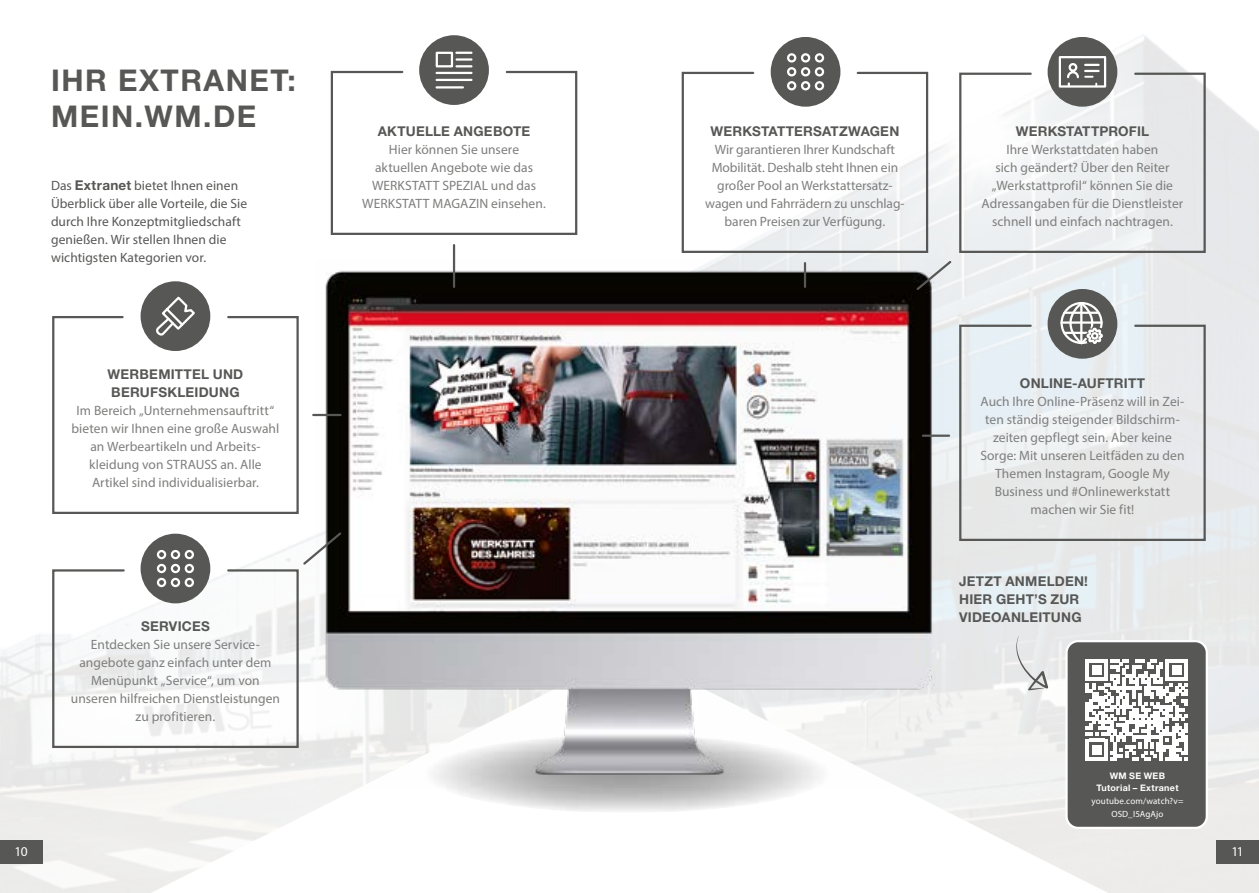
<style>
.page{position:relative;width:1259px;height:893px;background:#fff}
.page>*{position:absolute;margin:0;border:0;box-sizing:border-box;transform-origin:0 0}
.t1{font:700 30px/36px "Helvetica Neue";letter-spacing:.05em;color:#575756}
.t2{font:13.5px/18px "Myriad Pro";letter-spacing:.005em;color:#7e7e7d;text-align:center}
.t3{font:700 13.5px/18px "Helvetica Neue";letter-spacing:.015em;color:#575756}
.t4{font:13.5px/18px "Myriad Pro";letter-spacing:.005em;color:#575756}
.t5{font:13.5px "Myriad Pro";color:#fff}
.t6{font:9px/12.6px "Myriad Pro";letter-spacing:.01em;color:#fff;text-align:center}
.t7{font:700 9px/12.6px "Helvetica Neue";letter-spacing:.03em;color:#fff;text-align:center}
.s1{font-family:"Helvetica Neue";font-weight:700}
</style>
<div class="page">
<img style="left:0;top:35px;width:1259px;height:858px">
<svg style="left:151px;top:651px;width:957px;height:242px"></svg>
<svg style="left:424px;top:735px;width:406px;height:78px"></svg>
<div style="left:419px;top:35px;width:70px;height:70px;background:#575756;border-radius:50%"></div>
<div style="left:436px;top:52px;width:17px;height:15px;border:2px solid #fff"></div>
<svg style="left:456px;top:52px;width:15px;height:2px"></svg>
<hr style="left:456px;top:58px;width:15px;height:3px;background:#fff">
<svg style="left:330px;top:65px;width:248px;height:171px"></svg>
<svg style="left:680px;top:71px;width:249px;height:183px"></svg>
<svg style="left:958px;top:323px;width:248px;height:219px;background:#e3e6e8"></svg>
<div style="left:1047px;top:37px;width:70px;height:70px;background:#575756;border-radius:50%"></div>
<svg style="left:958px;top:71px;width:248px;height:183px"></svg>
<svg style="left:51px;top:568px;width:249px;height:181px"></svg>
<img style="left:316px;top:259px;width:627px;height:529px">
<svg style="left:1016px;top:636px;width:32px;height:54px;background:#d9dadb"></svg>
<hr style="left:313px;top:414px;width:27px;height:2px;background:#575756">
<svg style="left:301px;top:530px;width:42px;height:37px"></svg>
<hr style="left:453px;top:245px;width:2px;height:42px;background:#575756">
<hr style="left:804px;top:263px;width:2px;height:24px;background:#575756">
<svg style="left:914px;top:259px;width:39px;height:33px"></svg>
<hr style="left:923px;top:435px;width:26px;height:2px;background:#575756">
<div style="left:1047px;top:289px;width:70px;height:70px;background:#575756;border-radius:50%"></div>
<svg style="left:1060px;top:302px;width:43px;height:43px"></svg>
<div style="left:1058px;top:56px;width:48px;height:32px;border:2px solid #fff"></div>
<svg style="left:1065px;top:63px;width:33px;height:23px"></svg>
<div style="left:141px;top:534px;width:69px;height:69px;background:#575756;border-radius:50%"></div>
<div style="left:157px;top:564px;width:9px;height:9px;border:2px solid #fff;border-radius:50%"></div>
<div style="left:157px;top:550px;width:9px;height:9px;border:2px solid #fff;border-radius:50%"></div>
<div style="left:157px;top:578px;width:9px;height:9px;border:2px solid #fff;border-radius:50%"></div>
<div style="left:171px;top:564px;width:9px;height:9px;border:2px solid #fff;border-radius:50%"></div>
<div style="left:171px;top:550px;width:9px;height:9px;border:2px solid #fff;border-radius:50%"></div>
<div style="left:171px;top:578px;width:9px;height:9px;border:2px solid #fff;border-radius:50%"></div>
<div style="left:185px;top:564px;width:9px;height:9px;border:2px solid #fff;border-radius:50%"></div>
<div style="left:185px;top:550px;width:9px;height:9px;border:2px solid #fff;border-radius:50%"></div>
<div style="left:185px;top:578px;width:9px;height:9px;border:2px solid #fff;border-radius:50%"></div>
<div style="left:770px;top:37px;width:70px;height:70px;background:#575756;border-radius:50%"></div>
<div style="left:787px;top:67px;width:9px;height:9px;border:2px solid #fff;border-radius:50%"></div>
<div style="left:787px;top:53px;width:9px;height:10px;border:2px solid #fff;border-radius:50%"></div>
<div style="left:787px;top:81px;width:9px;height:9px;border:2px solid #fff;border-radius:50%"></div>
<div style="left:801px;top:67px;width:9px;height:9px;border:2px solid #fff;border-radius:50%"></div>
<div style="left:801px;top:53px;width:9px;height:10px;border:2px solid #fff;border-radius:50%"></div>
<div style="left:801px;top:81px;width:9px;height:9px;border:2px solid #fff;border-radius:50%"></div>
<div style="left:815px;top:67px;width:9px;height:9px;border:2px solid #fff;border-radius:50%"></div>
<div style="left:815px;top:53px;width:9px;height:10px;border:2px solid #fff;border-radius:50%"></div>
<div style="left:815px;top:81px;width:9px;height:9px;border:2px solid #fff;border-radius:50%"></div>
<div style="left:1066px;top:641px;width:140px;height:187px;background:#575756;border-radius:12px"></div>
<div style="left:1065px;top:640px;width:143px;height:189px;border:2px solid #fff;border-radius:12px"></div>
<svg style="left:1086px;top:659px;width:101px;height:101px"></svg>
<svg style="left:51px;top:315px;width:249px;height:200px"></svg>
<div style="left:141px;top:281px;width:69px;height:70px;background:#575756;border-radius:50%"></div>
<svg style="left:156px;top:296px;width:39px;height:40px"></svg>
<div style="left:1216px;top:840px;width:43px;height:24px;background:#575756"></div>
<div style="left:0;top:840px;width:43px;height:24px;background:#575756"></div>
<h1 class="t1" style="left:51px;top:62px;width:246px">IHR EXTRANET:<br>MEIN.WM.DE</h1>
<p class="t4" style="left:51px;top:176px;width:198px">Das <span class="s1">Extranet</span> bietet Ihnen einen Überblick über alle Vorteile, die Sie durch Ihre Konzeptmitgliedschaft genießen. Wir stellen Ihnen die wichtigsten Kategorien vor.</p>
<p class="t3" style="left:108px;top:365px;width:137px">WERBEMITTEL UND<br>BERUFSKLEIDUNG</p>
<p class="t2" style="left:72px;top:401px;width:209px">Im Bereich „Unternehmensauftritt“ bieten wir Ihnen eine große Auswahl an Werbeartikeln und Arbeits&shy;kleidung von STRAUSS an. Alle Artikel sind individualisierbar.</p>
<p class="t3" style="left:141px;top:617px;width:70px">SERVICES</p>
<p class="t2" style="left:71px;top:635px;width:211px">Entdecken Sie unsere Service&shy;angebote ganz einfach unter dem<br>Menüpunkt „Service“, um von unseren hilfreichen Dienstleistungen zu profitieren.</p>
<p class="t3" style="left:378px;top:122px;width:154px">AKTUELLE ANGEBOTE</p>
<p class="t2" style="left:362px;top:140px;width:185px">Hier können Sie unsere aktuellen Angebote wie das<br>WERKSTATT SPEZIAL und das<br>WERKSTATT MAGAZIN einsehen.</p>
<p class="t3" style="left:710px;top:122px;width:190px">WERKSTATTERSATZWAGEN</p>
<p class="t2" style="left:705px;top:140px;width:201px">Wir garantieren Ihrer Kundschaft Mobilität. Deshalb steht Ihnen ein großer Pool an Werkstattersatz&shy;wagen und Fahrrädern zu unschlag&shy;baren Preisen zur Verfügung.</p>
<p class="t3" style="left:1015px;top:122px;width:135px">WERKSTATTPROFIL</p>
<p class="t2" style="left:981px;top:140px;width:203px">Ihre Werkstattdaten haben<br>sich geändert? Über den Reiter „Werkstattprofil“ können Sie die<br>Adressangaben für die Dienstleister schnell und einfach nachtragen.</p>
<p class="t3" style="left:1020px;top:374px;width:126px">ONLINE-AUFTRITT</p>
<p class="t2" style="left:980px;top:392px;width:206px">Auch Ihre Online-Präsenz will in Zei&shy;ten ständig steigender Bildschirm&shy;zeiten gepflegt sein. Aber keine<br>Sorge: Mit unseren Leitfäden zu den<br>Themen Instagram, Google My<br>Business und #Onlinewerkstatt machen wir Sie fit!</p>
<p class="t3" style="left:959px;top:572px;width:130px">JETZT ANMELDEN!<br>HIER GEHT’S ZUR<br>VIDEOANLEITUNG</p>
<p class="t7" style="left:1096px;top:769px;width:84px">WM SE WEB<br>Tutorial – Extranet</p>
<p class="t6" style="left:1091px;top:795px;width:93px">youtube.com/watch?v=<br>OSD_I5AgAjo</p>
<p class="t5" style="left:15px;top:843px;width:15px">10</p>
<p class="t5" style="left:1231px;top:843px;width:14px">11</p>
</div>
